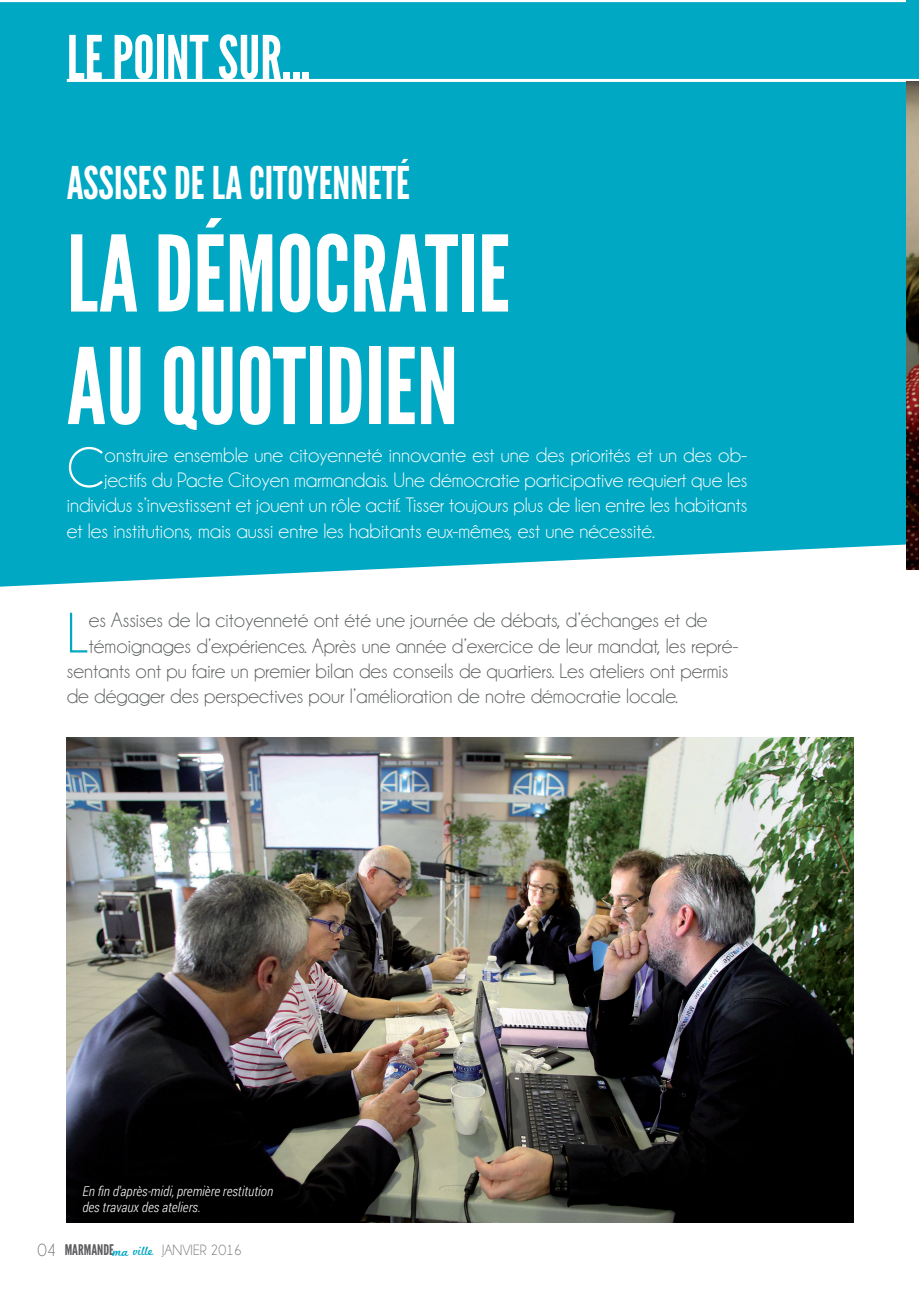
<style>
.page{position:relative;width:919px;height:1289px;background:#fff}
.page>*{position:absolute;margin:0;border:0;box-sizing:border-box;transform-origin:0 0}
.t1{font:105px/112.5px "League Gothic";color:#fff}
.t2{font:60px "League Gothic";color:#fff}
.t3{font:57.45px "Champagne&Limousines";color:#fff}
.t4{font:57.45px "Champagne&Limousines";color:#00a8c3}
.t5{font:45px "League Gothic";color:#fff}
.t6{font:21px "Champagne&Limousines";color:#fff}
.t7{font:21px "Champagne&Limousines";color:#5c5f5f}
.t8{font:15px "Champagne&Limousines";color:#747676}
.t9{font:14.7px "League Gothic";color:#5e5e61;scale:1.06 1}
.t10{font:italic 300 13.5px/16px "Roboto Condensed";color:#fff}
.t11{font:12.45px "Marketing Script";color:#00a8c3}
.s1{font-family:"Champagne&Limousines";font-size:18px;color:#747676}
</style>
<div class="page">
<div style="left:0;top:2px;width:906px;height:584px;background:#00a8c3"></div>
<div style="left:906px;top:0;width:12px;height:544px;background:#00a8c3"></div>
<hr style="left:67px;top:79px;width:851px;height:3px;background:#fff">
<img style="left:906px;top:82px;width:12px;height:487px">
<img style="left:67px;top:737px;width:786px;height:485px">
<h2 class="t2" style="left:67px;top:22px;width:66px">LE POINT</h2>
<h2 class="t2" style="left:218px;top:22px;width:94px">SUR...</h2>
<h3 class="t5" style="left:67px;top:156px;width:345px">ASSISES DE LA CITOYENNETÉ</h3>
<h1 class="t1" style="left:67px;top:218px;width:445px">LA DÉMOCRATIE<br>AU QUOTIDIEN</h1>
<h3 class="t3" style="left:67px;top:435px;width:39px">C</h3>
<p class="t6" style="left:105px;top:443px;width:644px">onstruire ensemble une citoyenneté innovante est une des priorités et un des ob-</p>
<p class="t6" style="left:105px;top:468px;width:644px">jectifs du Pacte Citoyen marmandais. Une démocratie participative requiert que les</p>
<p class="t6" style="left:67px;top:493px;width:682px">individus s’investissent et jouent un rôle actif. Tisser toujours plus de lien entre les habitants</p>
<p class="t6" style="left:67px;top:518px;width:589px">et les institutions, mais aussi entre les habitants eux-mêmes, est une nécessité.</p>
<h3 class="t4" style="left:67px;top:600px;width:23px">L</h3>
<p class="t7" style="left:89px;top:608px;width:620px">es Assises de la citoyenneté ont été une journée de débats, d’échanges et de</p>
<p class="t7" style="left:89px;top:633px;width:651px">témoignages d’expériences. Après une année d’exercice de leur mandat, les repré-</p>
<p class="t7" style="left:67px;top:658px;width:663px">sentants ont pu faire un premier bilan des conseils de quartiers. Les ateliers ont permis</p>
<p class="t7" style="left:67px;top:684px;width:612px">de dégager des perspectives pour l’amélioration de notre démocratie locale.</p>
<p class="t10" style="left:82px;top:1182px;width:192px">En fin d'après-midi, première restitution des travaux des ateliers.</p>
<p class="t9" style="left:38px;top:1240px;width:74px"><span class="s1">04</span> MARMANDE</p>
<p class="t11" style="left:112px;top:1244px;width:42px;rotate:-3deg">ma ville</p>
<p class="t8" style="left:162px;top:1241px;width:81px">JANVIER 2016</p>
</div>
